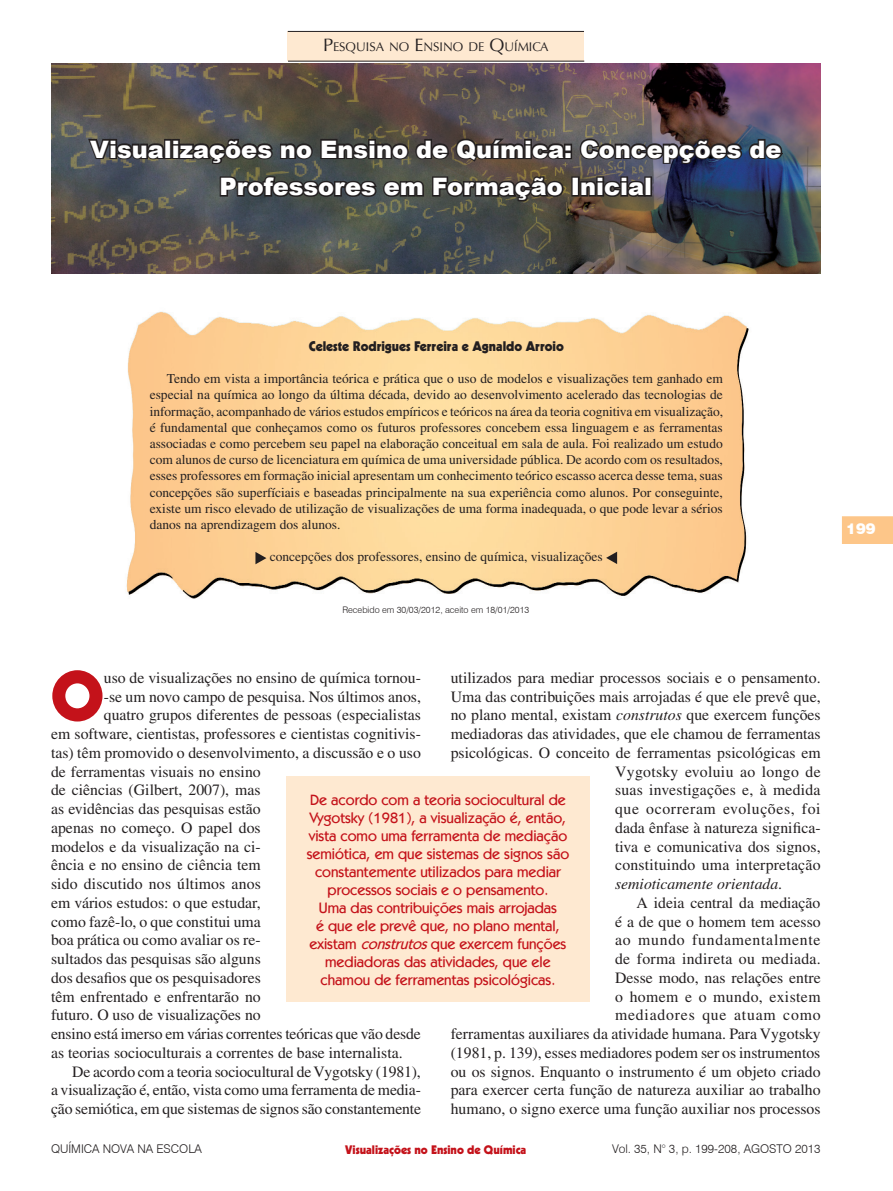
<style>
.page{position:relative;width:893px;height:1191px;background:#fff}
.page>*{position:absolute;margin:0;border:0;box-sizing:border-box;transform-origin:0 0}
.Normal_1º_Parágrafo{font:900 67.8px "Kabel";color:#c4121a}
.Título{font:900 24px/37.5px "Arial";color:#fff;text-align:center}
.Normal_1º_Parágrafo-2{font:15.75px/18.8px "Times";color:#231f20;text-align:justify}
.Normal_1º_Parágrafo-3{font:15.75px "Times";letter-spacing:.04em;color:#231f20}
.Normal_1º_Parágrafo-4{font:15.75px "Times";letter-spacing:.02em;color:#231f20}
.t1{font:italic 15.75px "Times";color:#231f20}
.Olho{font:500 15px/18px "Kabel IT Cby BT";color:#c4121a;text-align:center}
.t2{font:900 15px "Swiss 721 BT";color:#fff}
.Resumo{font:13.5px/16.2px "Times";color:#231f20;text-align:justify}
.Keywords{font:13.5px "Times";color:#231f20}
.Autores{font:900 13.5px "Kabel";color:#231f20}
.t3{font:12.6px "Optima";color:#231f20}
.t4{font:300 12px "Swiss 721 BT";color:#231f20}
.t5{font:900 12px "Kabel";color:#c4121a}
.Recebido{font:300 9px "Swiss 721 BT";color:#231f20}
.s1{font-size:18px}
.s2{font-style:italic}
.s3{font-style:normal}
</style>
<div class="page">
<svg style="left:842px;top:516px;width:51px;height:28px"></svg>
<img style="left:51px;top:64px;width:770px;height:210px">
<img style="left:126px;top:311px;width:623px;height:288px">
<div style="left:287px;top:31px;width:297px;height:30px;background:#fee9d1"></div>
<hr style="left:288px;top:61px;width:296px;height:1px;background:#231f20">
<hr style="left:288px;top:31px;width:296px;height:1px;background:#231f20">
<svg style="left:255px;top:552px;width:11px;height:12px"></svg>
<svg style="left:606px;top:551px;width:11px;height:13px"></svg>
<svg style="left:86px;top:136px;width:699px;height:30px;background:#3e3d3f"></svg>
<svg style="left:218px;top:174px;width:207px;height:25px;background:#373937"></svg>
<svg style="left:431px;top:174px;width:135px;height:29px;background:#403c34"></svg>
<div style="left:571px;top:176px;width:9px;height:21px;border:3px solid #231f20"></div>
<svg style="left:579px;top:175px;width:69px;height:24px;background:#3a3534"></svg>
<div style="left:644px;top:176px;width:8px;height:21px;border:3px solid #231f20"></div>
<div style="left:286px;top:776px;width:304px;height:225px;background:#fee9d1"></div>
<p class="t3" style="left:323px;top:39px;width:227px"><span class="s1">P</span>ESQUISA NO <span class="s1">E</span>NSINO DE <span class="s1">Q</span>UÍMICA</p>
<p class="Título" style="left:90px;top:129px;width:693px">Visualizações no Ensino de Química: Concepções de<br>Professores em Formação Inicial</p>
<p class="Autores" style="left:309px;top:337px;width:257px">Celeste Rodrigues Ferreira e Agnaldo Arroio</p>
<p class="Resumo" style="left:150px;top:370px;width:575px;text-indent:17px">Tendo em vista a importância teórica e prática que o uso de modelos e visualizações tem ganhado em especial na química ao longo da última década, devido ao desenvolvimento acelerado das tecnologias de informação, acompanhado de vários estudos empíricos e teóricos na área da teoria cognitiva em visualização, é fundamental que conheçamos como os futuros professores concebem essa linguagem e as ferramentas associadas e como percebem seu papel na elaboração conceitual em sala de aula. Foi realizado um estudo com alunos de curso de licenciatura em química de uma universidade pública. De acordo com os resultados, esses professores em formação inicial apresentam um conhecimento teórico escasso acerca desse tema, suas concepções são superfíciais e baseadas principalmente na sua experiência como alunos. Por conseguinte, existe um risco elevado de utilização de visualizações de uma forma inadequada, o que pode levar a sérios danos na aprendizagem dos alunos.</p>
<p class="Keywords" style="left:270px;top:549px;width:334px">concepções dos professores, ensino de química, visualizações</p>
<p class="Recebido" style="left:342px;top:604px;width:188px">Recebido em 30/03/2012, aceito em 18/01/2013</p>
<p class="Normal_1º_Parágrafo" style="left:51px;top:653px;width:54px">O</p>
<p class="Normal_1º_Parágrafo-2" style="left:104px;top:668px;width:319px">uso de visualizações no ensino de química tornou-</p>
<p class="Normal_1º_Parágrafo-2" style="left:451px;top:668px;width:371px">utilizados para mediar processos sociais e o pensamento.</p>
<p class="Normal_1º_Parágrafo-2" style="left:451px;top:687px;width:371px">Uma das contribuições mais arrojadas é que ele prevê que,</p>
<p class="Normal_1º_Parágrafo-2" style="left:451px;top:705px;width:371px">no plano mental, existam <span class="s2">construtos</span> que exercem funções</p>
<p class="Normal_1º_Parágrafo-2" style="left:451px;top:724px;width:371px">mediadoras das atividades, que ele chamou de ferramentas</p>
<p class="Normal_1º_Parágrafo-2" style="left:451px;top:743px;width:371px">psicológicas. O conceito de ferramentas psicológicas em</p>
<p class="Normal_1º_Parágrafo-4" style="left:615px;top:762px;width:207px">Vygotsky evoluiu ao longo de</p>
<p class="Normal_1º_Parágrafo-2" style="left:615px;top:780px;width:207px">suas investigações e, à medida</p>
<p class="Normal_1º_Parágrafo-3" style="left:615px;top:800px;width:207px">que ocorreram evoluções, foi</p>
<p class="Normal_1º_Parágrafo-2" style="left:615px;top:818px;width:207px">dada ênfase à natureza significa-</p>
<p class="Normal_1º_Parágrafo-2" style="left:615px;top:837px;width:207px">tiva e comunicativa dos signos,</p>
<p class="Normal_1º_Parágrafo-2" style="left:615px;top:855px;width:207px">constituindo uma interpretação</p>
<p class="t1" style="left:615px;top:875px;width:169px">semioticamente orientada<span class="s3">.</span></p>
<p class="Normal_1º_Parágrafo-2" style="left:451px;top:893px;width:372px;text-align:right">A ideia central da mediação<br>é a de que o homem tem acesso<br>ao mundo fundamentalmente<br>de forma indireta ou mediada.<br>Desse modo, nas relações entre<br>o homem e o mundo, existem<br>mediadores que atuam como<br>ferramentas auxiliares da atividade humana. Para Vygotsky (1981, p. 139), esses mediadores podem ser os instrumentos ou os signos. Enquanto o instrumento é um objeto criado para exercer certa função de natureza auxiliar ao trabalho humano, o signo exerce uma função auxiliar nos processos</p>
<p class="Normal_1º_Parágrafo-2" style="left:104px;top:687px;width:319px">-se um novo campo de pesquisa. Nos últimos anos,</p>
<p class="Normal_1º_Parágrafo-2" style="left:104px;top:705px;width:319px">quatro grupos diferentes de pessoas (especialistas</p>
<p class="Normal_1º_Parágrafo-2" style="left:51px;top:724px;width:371px">em software, cientistas, professores e cientistas cognitivis-</p>
<p class="Normal_1º_Parágrafo-2" style="left:51px;top:743px;width:371px">tas) têm promovido o desenvolvimento, a discussão e o uso</p>
<p class="Normal_1º_Parágrafo-2" style="left:51px;top:762px;width:211px">de ferramentas visuais no ensino</p>
<p class="Normal_1º_Parágrafo-2" style="left:51px;top:780px;width:211px">de ciências (Gilbert, 2007), mas</p>
<p class="Normal_1º_Parágrafo-2" style="left:51px;top:799px;width:211px">as evidências das pesquisas estão</p>
<p class="Normal_1º_Parágrafo-2" style="left:51px;top:818px;width:211px">apenas no começo. O papel dos</p>
<p class="Normal_1º_Parágrafo-2" style="left:51px;top:837px;width:211px">modelos e da visualização na ci-</p>
<p class="Normal_1º_Parágrafo-2" style="left:51px;top:855px;width:211px">ência e no ensino de ciência tem</p>
<p class="Normal_1º_Parágrafo-2" style="left:51px;top:874px;width:211px">sido discutido nos últimos anos</p>
<p class="Normal_1º_Parágrafo-2" style="left:51px;top:893px;width:211px">em vários estudos: o que estudar,</p>
<p class="Normal_1º_Parágrafo-2" style="left:51px;top:912px;width:211px">como fazê-lo, o que constitui uma</p>
<p class="Normal_1º_Parágrafo-2" style="left:51px;top:930px;width:211px">boa prática ou como avaliar os re-</p>
<p class="Normal_1º_Parágrafo-2" style="left:51px;top:949px;width:211px">sultados das pesquisas são alguns</p>
<p class="Normal_1º_Parágrafo-2" style="left:51px;top:968px;width:211px">dos desafios que os pesquisadores</p>
<p class="Normal_1º_Parágrafo-2" style="left:51px;top:987px;width:211px">têm enfrentado e enfrentarão no</p>
<p class="Normal_1º_Parágrafo-2" style="left:51px;top:1005px;width:211px">futuro. O uso de visualizações no</p>
<p class="Normal_1º_Parágrafo-2" style="left:51px;top:1024px;width:371px">ensino está imerso em várias correntes teóricas que vão desde</p>
<p class="Normal_1º_Parágrafo-2" style="left:51px;top:1043px;width:353px">as teorias socioculturais a correntes de base internalista.</p>
<p class="Normal_1º_Parágrafo-2" style="left:51px;top:1062px;width:372px;text-indent:21px">De acordo com a teoria sociocultural de Vygotsky (1981), a visualização é, então, vista como uma ferramenta de media&shy;ção semiótica, em que sistemas de signos são constantemente</p>
<p class="Olho" style="left:307px;top:790px;width:264px">De acordo com a teoria sociocultural de Vygotsky (1981), a visualização é, então, vista como uma ferramenta de mediação semiótica, em que sistemas de signos são constantemente utilizados para mediar processos sociais e o pensamento.<br>Uma das contribuições mais arrojadas<br>é que ele prevê que, no plano mental, existam <span class="s2">construtos</span>que exercem funções mediadoras das atividades, que ele chamou de ferramentas psicológicas.</p>
<p class="t4" style="left:51px;top:1141px;width:152px">QUÍMICA NOVA NA ESCOLA</p>
<p class="t5" style="left:345px;top:1141px;width:183px">Visualizações no Ensino de Química</p>
<p class="t4" style="left:612px;top:1141px;width:210px">Vol. 35, N° 3, p. 199-208, AGOSTO 2013</p>
<p class="t2" style="left:846px;top:519px;width:31px">199</p>
</div>
